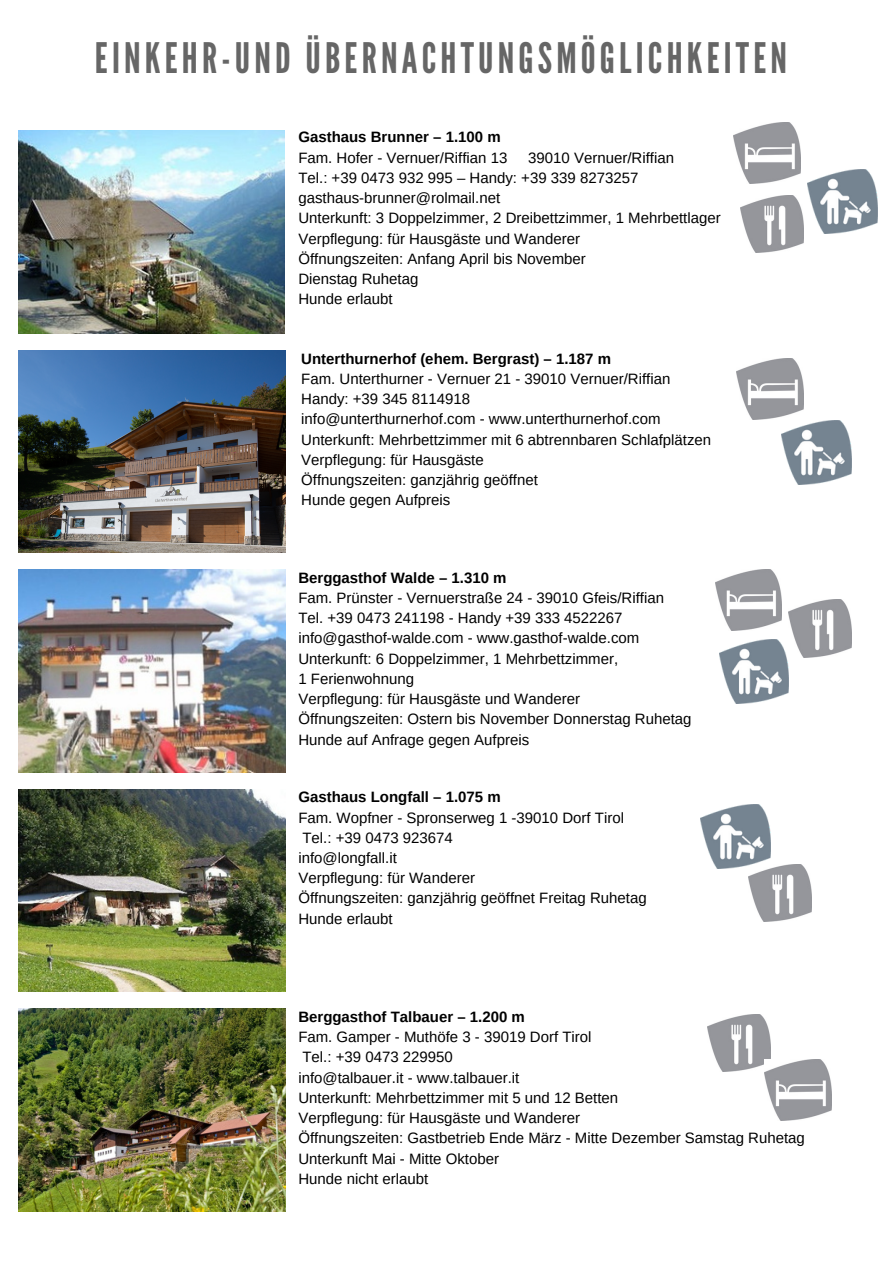
<style>
.page{position:relative;width:893px;height:1264px;background:#fff}
.page>*{position:absolute;margin:0;border:0;box-sizing:border-box;transform-origin:0 0}
.t1{font:42px "League Gothic";letter-spacing:.1em;color:#666}
.t2{font:15px "Arimo";color:#000}
.t3{font:700 15px "Arimo";color:#000}
</style>
<div class="page">
<img style="left:18px;top:350px;width:267px;height:203px">
<img style="left:18px;top:569px;width:267px;height:203px">
<img style="left:18px;top:789px;width:267px;height:202px">
<img style="left:736px;top:359px;width:67px;height:60px">
<img style="left:748px;top:864px;width:63px;height:58px">
<img style="left:788px;top:600px;width:63px;height:57px">
<img style="left:715px;top:569px;width:66px;height:61px">
<img style="left:18px;top:1008px;width:267px;height:203px">
<img style="left:707px;top:1014px;width:63px;height:57px">
<img style="left:764px;top:1059px;width:67px;height:61px">
<img style="left:781px;top:420px;width:70px;height:64px">
<img style="left:719px;top:639px;width:69px;height:64px">
<img style="left:700px;top:804px;width:70px;height:65px">
<img style="left:18px;top:131px;width:267px;height:202px">
<img style="left:733px;top:123px;width:67px;height:61px">
<img style="left:807px;top:169px;width:70px;height:64px">
<img style="left:740px;top:195px;width:63px;height:57px">
<p class="t1" style="left:95px;top:34px;width:693px">EINKEHR-UND ÜBERNACHTUNGSMÖGLICHKEITEN</p>
<p class="t3" style="left:298px;top:129px;width:204px">Gasthaus Brunner – 1.100 m</p>
<p class="t2" style="left:298px;top:149px;width:210px">Fam. Hofer - Vernuer/Riffian 13</p>
<p class="t2" style="left:528px;top:149px;width:147px">39010 Vernuer/Riffian</p>
<p class="t2" style="left:298px;top:169px;width:341px">Tel.: +39 0473 932 995 – Handy: +39 339 8273257</p>
<p class="t2" style="left:298px;top:189px;width:203px">gasthaus-brunner@rolmail.net</p>
<p class="t2" style="left:298px;top:210px;width:424px">Unterkunft: 3 Doppelzimmer, 2 Dreibettzimmer, 1 Mehrbettlager</p>
<p class="t2" style="left:298px;top:230px;width:283px">Verpflegung: für Hausgäste und Wanderer</p>
<p class="t2" style="left:298px;top:250px;width:289px">Öffnungszeiten: Anfang April bis November</p>
<p class="t2" style="left:298px;top:270px;width:121px">Dienstag Ruhetag</p>
<p class="t2" style="left:298px;top:291px;width:96px">Hunde erlaubt</p>
<p class="t3" style="left:301px;top:350px;width:311px">Unterthurnerhof (ehem. Bergrast) – 1.187 m</p>
<p class="t2" style="left:301px;top:370px;width:370px">Fam. Unterthurner - Vernuer 21 - 39010 Vernuer/Riffian</p>
<p class="t2" style="left:301px;top:390px;width:170px">Handy: +39 345 8114918</p>
<p class="t2" style="left:301px;top:411px;width:361px">info@unterthurnerhof.com - www.unterthurnerhof.com</p>
<p class="t2" style="left:301px;top:431px;width:411px">Unterkunft: Mehrbettzimmer mit 6 abtrennbaren Schlafplätzen</p>
<p class="t2" style="left:301px;top:451px;width:184px">Verpflegung: für Hausgäste</p>
<p class="t2" style="left:301px;top:471px;width:238px">Öffnungszeiten: ganzjährig geöffnet</p>
<p class="t2" style="left:301px;top:491px;width:151px">Hunde gegen Aufpreis</p>
<p class="t3" style="left:298px;top:569px;width:210px">Berggasthof Walde – 1.310 m</p>
<p class="t2" style="left:298px;top:589px;width:367px">Fam. Prünster - Vernuerstraße 24 - 39010 Gfeis/Riffian</p>
<p class="t2" style="left:298px;top:609px;width:326px">Tel. +39 0473 241198 - Handy +39 333 4522267</p>
<p class="t2" style="left:298px;top:630px;width:342px">info@gasthof-walde.com - www.gasthof-walde.com</p>
<p class="t2" style="left:298px;top:650px;width:321px">Unterkunft: 6 Doppelzimmer, 1 Mehrbettzimmer,</p>
<p class="t2" style="left:298px;top:670px;width:117px">1 Ferienwohnung</p>
<p class="t2" style="left:298px;top:690px;width:283px">Verpflegung: für Hausgäste und Wanderer</p>
<p class="t2" style="left:298px;top:710px;width:395px">Öffnungszeiten: Ostern bis November Donnerstag Ruhetag</p>
<p class="t2" style="left:298px;top:731px;width:232px">Hunde auf Anfrage gegen Aufpreis</p>
<p class="t3" style="left:298px;top:788px;width:204px">Gasthaus Longfall – 1.075 m</p>
<p class="t2" style="left:298px;top:809px;width:327px">Fam. Wopfner - Spronserweg 1 -39010 Dorf Tirol</p>
<p class="t2" style="left:302px;top:829px;width:152px">Tel.: +39 0473 923674</p>
<p class="t2" style="left:298px;top:849px;width:100px">info@longfall.it</p>
<p class="t2" style="left:298px;top:869px;width:178px">Verpflegung: für Wanderer</p>
<p class="t2" style="left:298px;top:889px;width:350px">Öffnungszeiten: ganzjährig geöffnet Freitag Ruhetag</p>
<p class="t2" style="left:298px;top:910px;width:96px">Hunde erlaubt</p>
<p class="t3" style="left:298px;top:1008px;width:228px">Berggasthof Talbauer – 1.200 m</p>
<p class="t2" style="left:298px;top:1028px;width:295px">Fam. Gamper - Muthöfe 3 - 39019 Dorf Tirol</p>
<p class="t2" style="left:302px;top:1048px;width:152px">Tel.: +39 0473 229950</p>
<p class="t2" style="left:298px;top:1068px;width:222px">info@talbauer.it - www.talbauer.it</p>
<p class="t2" style="left:298px;top:1089px;width:321px">Unterkunft: Mehrbettzimmer mit 5 und 12 Betten</p>
<p class="t2" style="left:298px;top:1109px;width:283px">Verpflegung: für Hausgäste und Wanderer</p>
<p class="t2" style="left:298px;top:1129px;width:508px">Öffnungszeiten: Gastbetrieb Ende März - Mitte Dezember Samstag Ruhetag</p>
<p class="t2" style="left:298px;top:1149px;width:202px">Unterkunft Mai - Mitte Oktober</p>
<p class="t2" style="left:298px;top:1170px;width:131px">Hunde nicht erlaubt</p>
</div>
